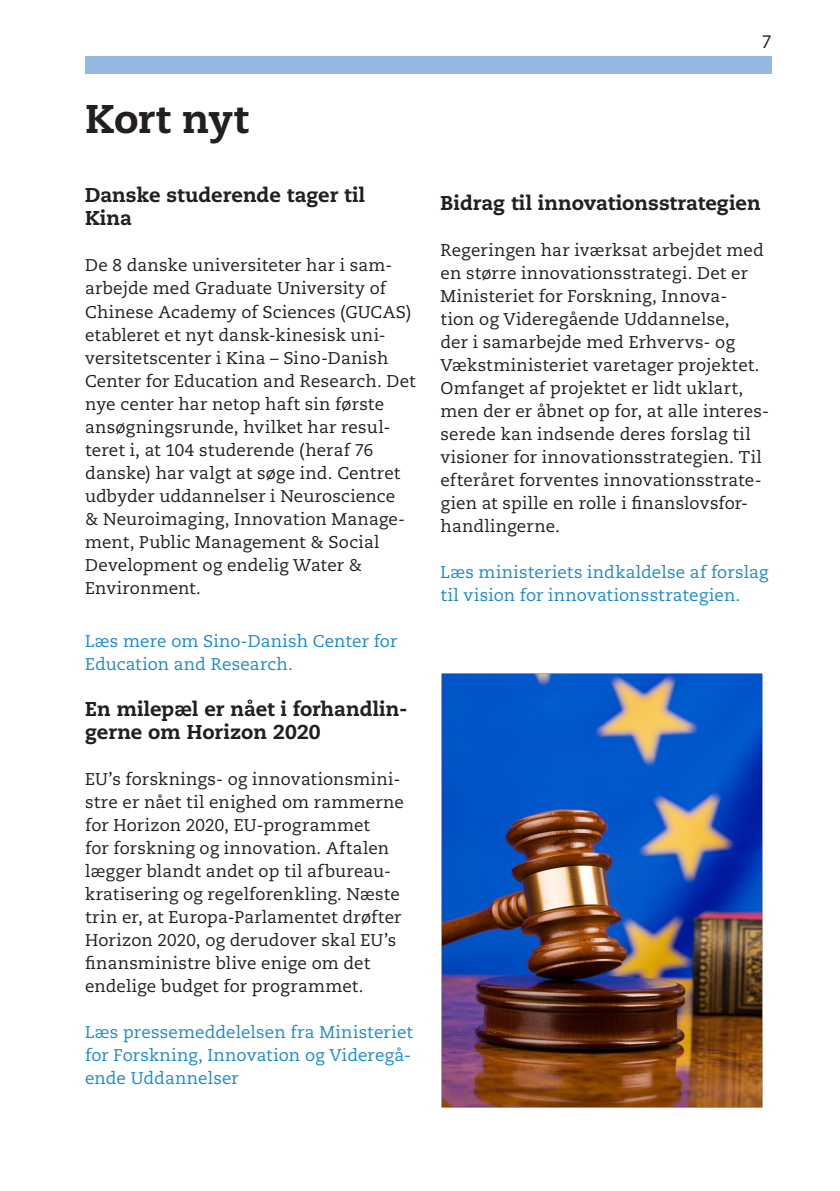
<style>
.page{position:relative;width:840px;height:1191px;background:#fff}
.page>*{position:absolute;margin:0;border:0;box-sizing:border-box;transform-origin:0 0}
.t1{font:800 40px "Caecilia LT Std";color:#231f20}
.Brød{font:800 20px/23px "Caecilia LT Std";color:#231f20}
.Overskrift{font:800 20px/23px "Caecilia LT Std";color:#231f20}
.t2{font:18px "Caecilia LT Std";color:#231f20}
.Brød-2{font:17px/23px "Caecilia LT Std";letter-spacing:.01em;color:#231f20}
.Overskrift-2{font:17px/23px "Caecilia LT Std";letter-spacing:.01em;color:#231f20}
.Brød-3{font:17px/23px "Caecilia LT Std";letter-spacing:.01em;color:#1d8acb}
</style>
<div class="page">
<div style="left:85px;top:57px;width:686px;height:17px;background:#94b9e1"></div>
<img style="left:441px;top:673px;width:321px;height:434px">
<p class="t1" style="left:85px;top:94px;width:164px">Kort nyt</p>
<p class="Overskrift" style="left:85px;top:184px;width:281px">Danske studerende tager til<br>Kina</p>
<p class="Overskrift-2" style="left:85px;top:254px;width:332px">De 8 danske universiteter har i sam&shy;arbejde med Graduate University of Chinese Academy of Sciences (GUCAS) etableret et nyt dansk-kinesisk uni&shy;versitetscenter i Kina – Sino-Danish Center for Education and Research. Det nye center har netop haft sin første ansøgningsrunde, hvilket har resul&shy;teret i, at 104 studerende (heraf 76 danske) har valgt at søge ind. Centret udbyder uddannelser i Neuroscience<br>&amp; Neuroimaging, Innovation Manage&shy;ment, Public Management &amp; Social Development og endelig Water &amp; Environment.</p>
<p class="Brød-3" style="left:85px;top:630px;width:313px">Læs mere om Sino-Danish Center for<br>Education and Research.</p>
<p class="Brød" style="left:85px;top:698px;width:324px">En milepæl er nået i forhandlin&shy;gerne om Horizon 2020</p>
<p class="Brød-2" style="left:85px;top:768px;width:320px">EU’s forsknings- og innovationsmini&shy;stre er nået til enighed om rammerne for Horizon 2020, EU-programmet<br>for forskning og innovation. Aftalen lægger blandt andet op til afbureau&shy;kratisering og regelforenkling. Næste trin er, at Europa-Parlamentet drøfter Horizon 2020, og derudover skal EU’s finansministre blive enige om det endelige budget for programmet.</p>
<p class="Brød-3" style="left:85px;top:1021px;width:329px;text-align:justify">Læs pressemeddelelsen fra Ministeriet for Forskning, Innovation og Videregå&shy;ende Uddannelser</p>
<p class="t2" style="left:761px;top:31px;width:12px">7</p>
<p class="Brød" style="left:440px;top:192px;width:321px">Bidrag til innovationsstrategien</p>
<p class="Brød-2" style="left:440px;top:239px;width:330px">Regeringen har iværksat arbejdet med en større innovationsstrategi. Det er Ministeriet for Forskning, Innova-<br>tion og Videregående Uddannelse,<br>der i samarbejde med Erhvervs- og Vækstministeriet varetager projektet.<br>Omfanget af projektet er lidt uklart, men der er åbnet op for, at alle interes&shy;serede kan indsende deres forslag til visioner for innovationsstrategien. Til efteråret forventes innovationsstrate&shy;gien at spille en rolle i finanslovsfor&shy;handlingerne.</p>
<p class="Brød-3" style="left:440px;top:561px;width:329px">Læs ministeriets indkaldelse af forslag til vision for innovationsstrategien.</p>
</div>
